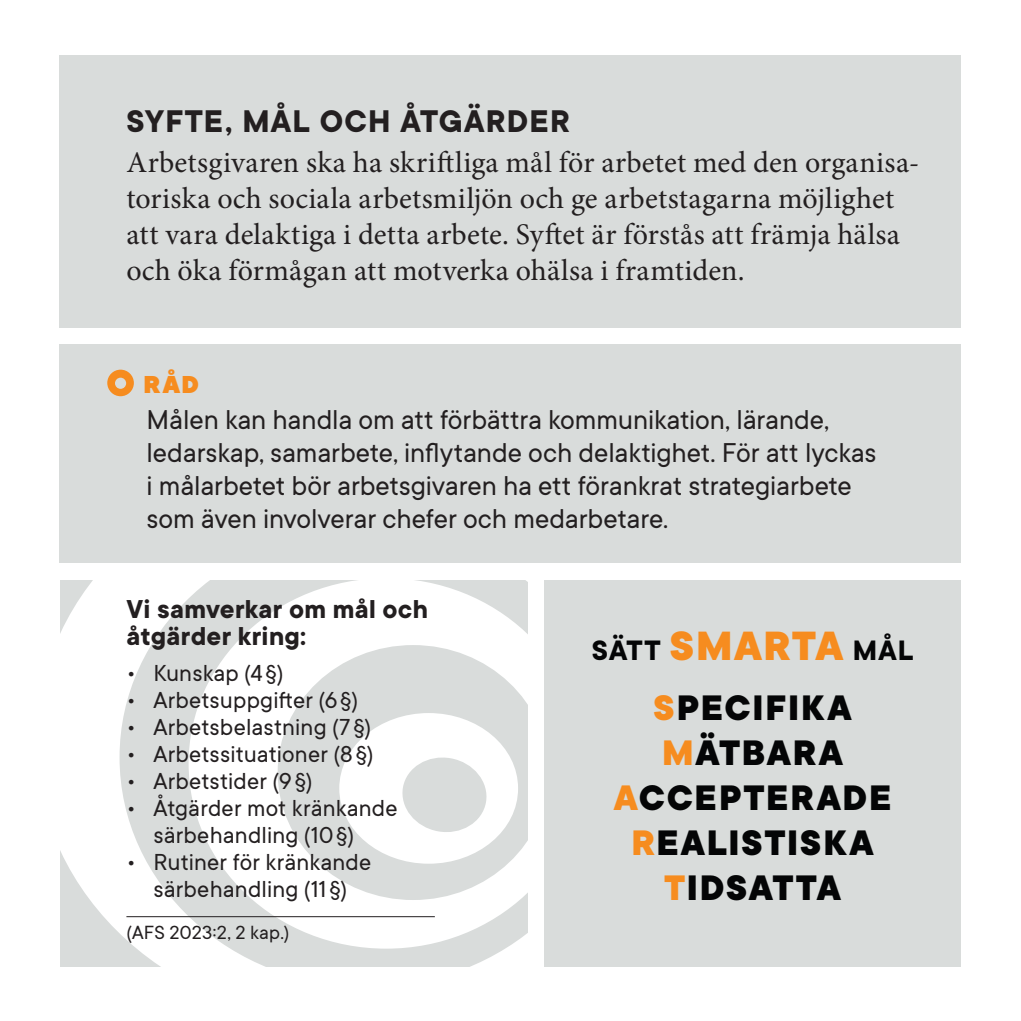
<style>
.page{position:relative;width:1021px;height:1021px;background:#fff}
.page>*{position:absolute;margin:0;border:0;box-sizing:border-box;transform-origin:0 0}
.t1{font:800 39px/45px "TT Commons";letter-spacing:.045em;color:#040506;text-align:center}
.t2{font:700 34.5px "TT Commons";letter-spacing:.035em;color:#231f20}
.t3{font:700 30.9px "TT Commons";letter-spacing:.04em;color:#040506}
.t4{font:30px/36px "Minion Pro";letter-spacing:.01em;color:#231f20}
.t5{font:30px/33px "TT Commons";letter-spacing:-.005em;color:#231f20}
.t6{font:700 28.5px/27px "TT Commons";letter-spacing:.01em;color:#231f20}
.t7{font:900 27px "TT Commons";color:#f68c1f}
.t8{font:25.5px/27px "TT Commons";letter-spacing:.01em;color:#231f20}
.t9{font:21px "TT Commons";letter-spacing:.01em;color:#231f20}
.s1{font-weight:800;font-size:45px;color:#f68c1f}
.s2{color:#f68c1f}
</style>
<div class="page">
<svg style="left:59px;top:462px;width:595px;height:505px"></svg>
<svg style="left:189px;top:578px;width:394px;height:370px"></svg>
<svg style="left:339px;top:713px;width:179px;height:150px"></svg>
<div style="left:60px;top:344px;width:901px;height:219px;background:#d9dcdb"></div>
<div style="left:60px;top:55px;width:901px;height:272px;background:#d9dcdb"></div>
<div style="left:544px;top:580px;width:417px;height:386px;background:#d9dcdb"></div>
<svg style="left:107px;top:369px;width:27px;height:27px"></svg>
<hr style="left:126px;top:916px;width:309px;height:1px;background:#231f20">
<p class="t2" style="left:126px;top:102px;width:445px">SYFTE, MÅL OCH ÅTGÄRDER</p>
<p class="t4" style="left:126px;top:144px;width:791px">Arbetsgivaren ska ha skriftliga mål för arbetet med den organisa&shy;toriska och sociala arbetsmiljön och ge arbetstagarna möjlighet att vara delaktiga i detta arbete. Syftet är förstås att främja hälsa och öka förmågan att motverka ohälsa i framtiden.</p>
<p class="t7" style="left:144px;top:369px;width:57px">RÅD</p>
<p class="t5" style="left:147px;top:403px;width:731px">Målen kan handla om att förbättra kommunikation, lärande, ledarskap, samarbete, inflytande och delaktighet. För att lyckas i målarbetet bör arbetsgivaren ha ett förankrat strategiarbete som även involverar chefer och medarbetare.</p>
<p class="t6" style="left:126px;top:596px;width:303px">Vi samverkar om mål och åtgärder kring:</p>
<p class="t8" style="left:126px;top:659px;width:159px">• Kunskap (4§)</p>
<p class="t8" style="left:126px;top:686px;width:233px">• Arbetsuppgifter (6§)</p>
<p class="t8" style="left:126px;top:713px;width:246px">• Arbetsbelastning (7§)</p>
<p class="t8" style="left:126px;top:740px;width:249px">• Arbetssituationer (8§)</p>
<p class="t8" style="left:126px;top:767px;width:188px">• Arbetstider (9§)</p>
<p class="t8" style="left:153px;top:794px;width:246px;text-indent:-27px">• Åtgärder mot kränkande särbehandling (10§)</p>
<p class="t8" style="left:126px;top:848px;width:246px;text-align:center">• Rutiner för kränkande särbehandling (11§)</p>
<p class="t9" style="left:126px;top:921px;width:164px">(AFS 2023:2, 2 kap.)</p>
<p class="t3" style="left:592px;top:633px;width:323px">SÄTT <span class="s1">SMARTA</span> MÅL</p>
<h1 class="t1" style="left:614px;top:686px;width:279px"><span class="s2">S</span>PECIFIKA<br><span class="s2">M</span>ÄTBARA<br><span class="s2">A</span>CCEPTERADE<br><span class="s2">R</span>EALISTISKA<br><span class="s2">T</span>IDSATTA</h1>
</div>
